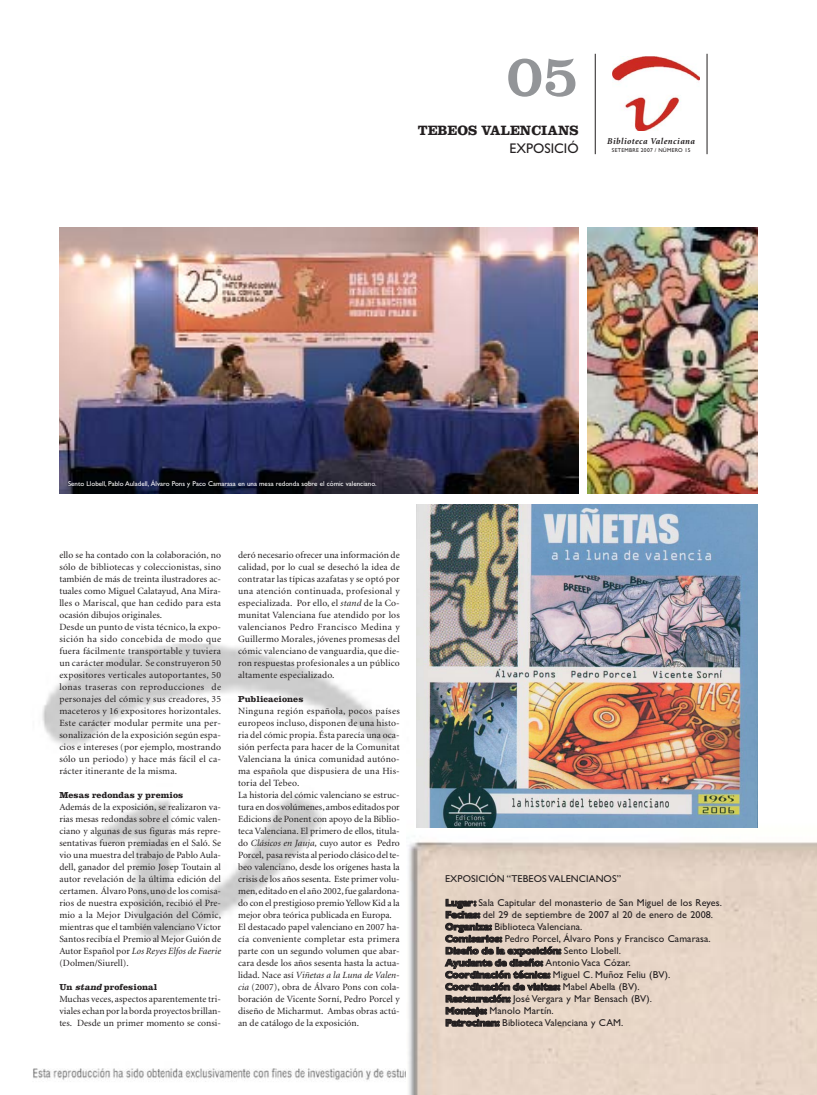
<style>
.page{position:relative;width:817px;height:1095px;background:#fff}
.page>*{position:absolute;margin:0;border:0;box-sizing:border-box;transform-origin:0 0}
.t1{font:60px "Clarendon";color:#939598}
.t2{font:700 14px "Clarendon";color:#231f20}
.t3{font:14px "Gill Sans";color:#231f20}
.t4{font:10px/12px "Gill Sans";letter-spacing:.01em;color:#231f20}
.t5{font:9.5px/12px "Minion";letter-spacing:.01em;color:#231f20;text-align:justify}
.t6{font:700 9px "Clarendon";letter-spacing:.005em;color:#231f20}
.t7{font:italic 700 8.9px "Minion";letter-spacing:.055em;color:#231f20}
.t8{font:7px "Gill Sans";color:#fff}
.t9{font:5.6px "Gill Sans";letter-spacing:.055em;color:#231f20}
.s1{font-style:italic}
.s2{font-weight:700}
</style>
<div class="page">
<img style="left:42px;top:643px;width:354px;height:298px">
<img style="left:33px;top:1068px;width:373px;height:14px">
<img style="left:612px;top:57px;width:87px;height:73px">
<hr style="left:595px;top:54px;width:1px;height:100px;background:#231f20">
<hr style="left:706px;top:54px;width:1px;height:100px;background:#231f20">
<img style="left:408px;top:820px;width:408px;height:274px">
<img style="left:416px;top:505px;width:341px;height:322px">
<img style="left:587px;top:227px;width:170px;height:266px">
<img style="left:59px;top:227px;width:519px;height:266px">
<h1 class="t1" style="left:506px;top:55px;width:73px">05</h1>
<h2 class="t2" style="left:417px;top:125px;width:162px">TEBEOS VALENCIANS</h2>
<h2 class="t3" style="left:509px;top:143px;width:71px">EXPOSICIÓ</h2>
<p class="t7" style="left:607px;top:138px;width:89px">Biblioteca Valenciana</p>
<p class="t9" style="left:611px;top:148px;width:80px">SETEMBRE 2007 / NÚMERO 15</p>
<p class="t8" style="left:68px;top:481px;width:310px">Sento Llobell, Pablo Auladell, Álvaro Pons y Paco Camarasa en una mesa redonda sobre el cómic valenciano.</p>
<p class="t5" style="left:59px;top:549px;width:163px;text-align:left">ello se ha contado con la colaboración, no sólo de bibliotecas y coleccionistas, sino también de más de treinta ilustradores ac&shy;tuales como Miguel Calatayud, Ana Mira&shy;lles o Mariscal, que han cedido para esta ocasión dibujos originales.<br>Desde un punto de vista técnico, la expo&shy;sición ha sido concebida de modo que fuera fácilmente transportable y tuviera un carácter modular. Se construyeron 50 expositores verticales autoportantes, 50 lonas traseras con reproducciones de personajes del cómic y sus creadores, 35 maceteros y 16 expositores horizontales.<br>Este carácter modular permite una per&shy;sonalización de la exposición según espa&shy;cios e intereses (por ejemplo, mostrando sólo un periodo) y hace más fácil el ca&shy;rácter itinerante de la misma.</p>
<p class="t6" style="left:59px;top:791px;width:125px">Mesas redondas y premios</p>
<p class="t5" style="left:59px;top:801px;width:163px">Además de la exposición, se realizaron va&shy;rias mesas redondas sobre el cómic valen&shy;ciano y algunas de sus figuras más repre&shy;sentativas fueron premiadas en el Saló. Se vio una muestra del trabajo de Pablo Aula&shy;dell, ganador del premio Josep Toutain al autor revelación de la última edición del certamen. Álvaro Pons, uno de los comisa&shy;rios de nuestra exposición, recibió el Pre&shy;mio a la Mejor Divulgación del Cómic, mientras que el también valenciano Víctor Santos recibía el Premio al Mejor Guión de Autor Español por <span class="s1">Los Reyes Elfos de Faerie </span>(Dolmen/Siurell).</p>
<p class="t6" style="left:59px;top:983px;width:99px">Un <span class="s1">stand</span>profesional</p>
<p class="t5" style="left:59px;top:993px;width:163px">Muchas veces, aspectos aparentemente tri&shy;viales echan por la borda proyectos brillan&shy;tes. Desde un primer momento se consi-</p>
<p class="t5" style="left:238px;top:549px;width:163px">deró necesario ofrecer una información de calidad, por lo cual se desechó la idea de contratar las típicas azafatas y se optó por una atención continuada, profesional y especializada. Por ello, el <span class="s1">stand</span> de la Co&shy;munitat Valenciana fue atendido por los valencianos Pedro Francisco Medina y Guillermo Morales, jóvenes promesas del cómic valenciano de vanguardia, que die&shy;ron respuestas profesionales a un público altamente especializado.</p>
<p class="t6" style="left:238px;top:695px;width:67px">Publicaciones</p>
<p class="t5" style="left:238px;top:705px;width:163px;text-align:left">Ninguna región española, pocos países europeos incluso, disponen de una histo&shy;ria del cómic propia. Ésta parecía una oca&shy;sión perfecta para hacer de la Comunitat Valenciana la única comunidad autóno&shy;ma española que dispusiera de una His&shy;toria del Tebeo.<br>La historia del cómic valenciano se estruc&shy;tura en dos volúmenes, ambos editados por Edicions de Ponent con apoyo de la Biblio&shy;teca Valenciana. El primero de ellos, titula&shy;do <span class="s1">Clásicos en Jauja,</span> cuyo autor es Pedro Porcel, pasa revista al periodo clásico del te&shy;beo valenciano, desde los orígenes hasta la crisis de los años sesenta. Este primer volu&shy;men,editado en el año 2002,fue galardona&shy;do con el prestigioso premio Yellow Kid a la mejor obra teórica publicada en Europa.<br>El destacado papel valenciano en 2007 ha&shy;cía conveniente completar esta primera parte con un segundo volumen que abar&shy;cara desde los años sesenta hasta la actua&shy;lidad. Nace así <span class="s1">Viñetas a la Luna de Valen&shy;cia</span> (2007), obra de Álvaro Pons con cola&shy;boración de Vicente Sorní, Pedro Porcel y diseño de Micharmut. Ambas obras actú&shy;an de catálogo de la exposición.</p>
<p class="t4" style="left:445px;top:873px;width:177px">EXPOSICIÓN “TEBEOS VALENCIANOS”</p>
<p class="t4" style="left:445px;top:897px;width:278px"><span class="s2">Lugar:</span> Sala Capitular del monasterio de San Miguel de los Reyes.<br><span class="s2">Fechas:</span> del 29 de septiembre de 2007 al 20 de enero de 2008.<br><span class="s2">Organiza:</span> Biblioteca Valenciana.<br><span class="s2">Comisarios:</span> Pedro Porcel, Álvaro Pons y Francisco Camarasa.<br><span class="s2">Diseño de la exposición:</span> Sento Llobell.<br><span class="s2">Ayudante de diseño:</span> Antonio Vaca Cózar.<br><span class="s2">Coordinación técnica:</span> Miguel C. Muñoz Feliu (BV).<br><span class="s2">Coordinación de visitas:</span> Mabel Abella (BV).<br><span class="s2">Restauración:</span> José Vergara y Mar Bensach (BV).<br><span class="s2">Montaje:</span> Manolo Martín.<br><span class="s2">Patrocinan:</span> Biblioteca Valenciana y CAM.</p>
</div>
